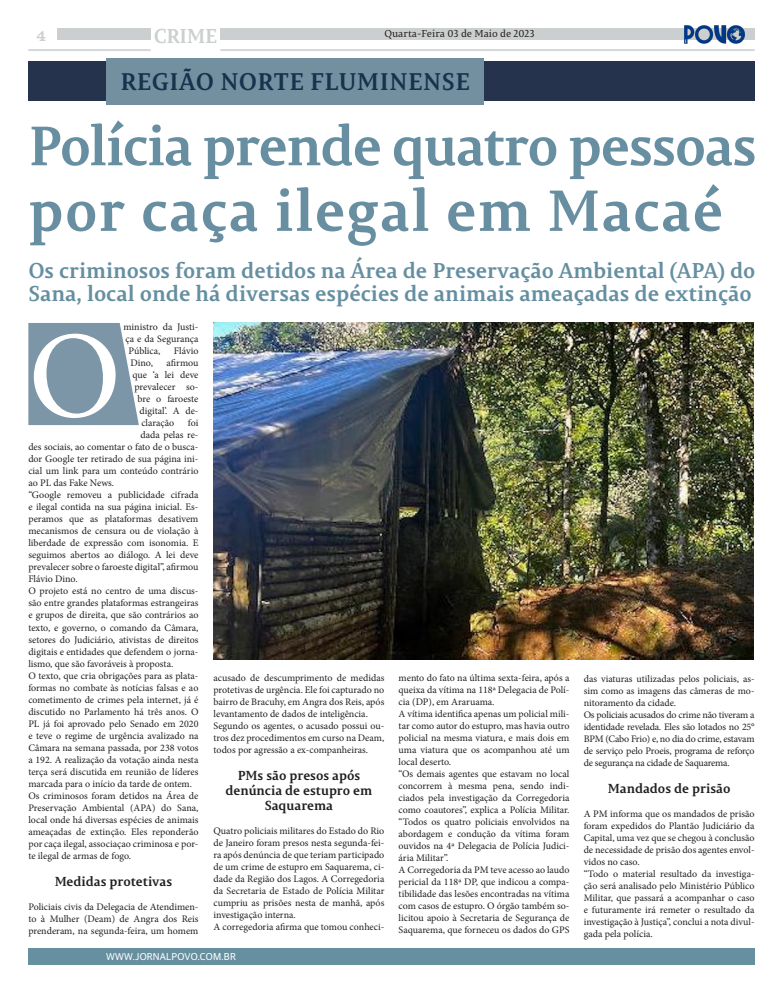
<style>
.page{position:relative;width:783px;height:993px;background:#fff}
.page>*{position:absolute;margin:0;border:0;box-sizing:border-box;transform-origin:0 0}
.t1{font:124px "Minion Pro";color:#fff}
.t2{font:700 57.5px "Permian Serif Typeface";letter-spacing:.02em;color:#678fa1}
.t3{font:700 55.1px "Permian Serif Typeface";letter-spacing:-.025em;color:#678fa1}
.t4{font:700 24px "Permian Serif Typeface";letter-spacing:.02em;color:#18324d}
.t5{font:700 21.3px/23.5px "Permian Serif Typeface";color:#658fa1}
.t6{font:700 20px "Permian Serif Typeface";letter-spacing:-.02em;color:#cccfcf}
.t7{font:16px "Clarendon BT";color:#cccfcf}
.t8{font:700 13px "Permian Serif Typeface";color:#231f20}
.t9{font:10px/12px "Minion Pro";color:#231f20;text-align:justify}
.t10{font:10px "Permian Serif Typeface";color:#231f20}
.t11{font:10px "Guardian Sans";letter-spacing:.02em;color:#fff}
</style>
<div class="page">
<div style="left:28px;top:947px;width:726px;height:17px;background:#668fa0"></div>
<div style="left:220px;top:28px;width:534px;height:12px;background:#cccfcf"></div>
<div style="left:57px;top:28px;width:94px;height:12px;background:#cccfcf"></div>
<hr style="left:28px;top:49px;width:123px;height:2px;background:#cccfcf">
<hr style="left:220px;top:49px;width:534px;height:2px;background:#cccfcf">
<div style="left:28px;top:61px;width:726px;height:40px;background:#25334d"></div>
<div style="left:106px;top:58px;width:378px;height:46px;background:#7390a0"></div>
<svg style="left:28px;top:323px;width:111px;height:102px"></svg>
<img style="left:213px;top:323px;width:540px;height:336px">
<img style="left:684px;top:25px;width:61px;height:19px">
<h3 class="t6" style="left:154px;top:20px;width:65px">CRIME</h3>
<p class="t4" style="left:120px;top:62px;width:351px">REGIÃO NORTE FLUMINENSE</p>
<p class="t3" style="left:28px;top:100px;width:729px">Polícia prende quatro pessoas</p>
<p class="t2" style="left:28px;top:162px;width:696px">por caça ilegal em Macaé</p>
<p class="t5" style="left:28px;top:257px;width:728px">Os criminosos foram detidos na Área de Preservação Ambiental (APA) do<br>Sana, local onde há diversas espécies de animais ameaçadas de extinção</p>
<p class="t1" style="left:28px;top:293px;width:94px">O</p>
<h3 class="t7" style="left:36px;top:25px;width:11px">4</h3>
<p class="t10" style="left:384px;top:26px;width:151px">Quarta-Feira 03 de Maio de 2023</p>
<p class="t9" style="left:123px;top:321px;width:77px">ministro da Justi-</p>
<p class="t9" style="left:125px;top:333px;width:75px">ça e da Segurança</p>
<p class="t9" style="left:128px;top:345px;width:34px">Pública,</p>
<p class="t9" style="left:174px;top:345px;width:26px">Flávio</p>
<p class="t9" style="left:130px;top:357px;width:24px">Dino,</p>
<p class="t9" style="left:166px;top:357px;width:33px">afirmou</p>
<p class="t9" style="left:132px;top:369px;width:67px">que ‘a lei deve</p>
<p class="t9" style="left:134px;top:381px;width:66px">prevalecer so-</p>
<p class="t9" style="left:137px;top:393px;width:63px">bre o faroeste</p>
<p class="t9" style="left:139px;top:405px;width:61px">digital’. A de-</p>
<p class="t9" style="left:141px;top:417px;width:34px">claração</p>
<p class="t9" style="left:188px;top:417px;width:12px">foi</p>
<p class="t9" style="left:140px;top:429px;width:60px">dada pelas re-</p>
<p class="t9" style="left:28px;top:441px;width:172px">des sociais, ao comentar o fato de o busca-</p>
<p class="t9" style="left:28px;top:453px;width:172px">dor Google ter retirado de sua página ini-</p>
<p class="t9" style="left:28px;top:465px;width:171px">cial um link para um conteúdo contrário</p>
<p class="t9" style="left:28px;top:477px;width:87px">ao PL das Fake News.</p>
<p class="t9" style="left:28px;top:489px;width:172px">“Google removeu a publicidade cifrada e ilegal contida na sua página inicial. Es&shy;peramos que as plataformas desativem mecanismos de censura ou de violação à liberdade de expressão com isonomia. E seguimos abertos ao diálogo. A lei deve prevalecer sobre o faroeste digital”, afirmou Flávio Dino.</p>
<p class="t9" style="left:28px;top:585px;width:172px">O projeto está no centro de uma discus&shy;são entre grandes plataformas estrangeiras e grupos de direita, que são contrários ao texto, e governo, o comando da Câmara, setores do Judiciário, ativistas de direitos digitais e entidades que defendem o jorna&shy;lismo, que são favoráveis à proposta.</p>
<p class="t9" style="left:28px;top:669px;width:172px">O texto, que cria obrigações para as plata&shy;formas no combate às notícias falsas e ao cometimento de crimes pela internet, já é discutido no Parlamento há três anos. O PL já foi aprovado pelo Senado em 2020 e teve o regime de urgência avalizado na Câmara na semana passada, por 238 votos a 192. A realização da votação ainda nesta terça será discutida em reunião de líderes marcada para o início da tarde de ontem.</p>
<p class="t9" style="left:28px;top:789px;width:172px">Os criminosos foram detidos na Área de Preservação Ambiental (APA) do Sana, local onde há diversas espécies de animais ameaçadas de extinção. Eles reponderão por caça ilegal, associaçao criminosa e por&shy;te ilegal de armas de fogo.</p>
<p class="t8" style="left:55px;top:869px;width:119px">Medidas protetivas</p>
<p class="t9" style="left:28px;top:900px;width:172px">Policiais civis da Delegacia de Atendimen&shy;to à Mulher (Deam) de Angra dos Reis prenderam, na segunda-feira, um homem</p>
<p class="t9" style="left:213px;top:671px;width:172px">acusado de descumprimento de medidas protetivas de urgência. Ele foi capturado no bairro de Bracuhy, em Angra dos Reis, após levantamento de dados de inteligência.</p>
<p class="t9" style="left:213px;top:719px;width:172px">Segundo os agentes, o acusado possui ou&shy;tros dez procedimentos em curso na Deam, todos por agressão a ex-companheiras.</p>
<p class="t8" style="left:237px;top:764px;width:124px">PMs são presos após</p>
<p class="t8" style="left:225px;top:779px;width:148px">denúncia de estupro em</p>
<p class="t8" style="left:265px;top:794px;width:70px">Saquarema</p>
<p class="t9" style="left:213px;top:824px;width:172px">Quatro policiais militares do Estado do Rio de Janeiro foram presos nesta segunda-fei&shy;ra após denúncia de que teriam participado de um crime de estupro em Saquarema, ci&shy;dade da Região dos Lagos. A Corregedoria da Secretaria de Estado de Polícia Militar cumpriu as prisões nesta de manhã, após investigação interna.</p>
<p class="t9" style="left:213px;top:920px;width:172px">A corregedoria afirma que tomou conheci-</p>
<p class="t9" style="left:398px;top:671px;width:172px">mento do fato na última sexta-feira, após a queixa da vítima na 118ª Delegacia de Polí&shy;cia (DP), em Araruama.</p>
<p class="t9" style="left:398px;top:707px;width:172px">A vítima identifica apenas um policial mili&shy;tar como autor do estupro, mas havia outro policial na mesma viatura, e mais dois em uma viatura que os acompanhou até um local deserto.</p>
<p class="t9" style="left:398px;top:767px;width:172px">“Os demais agentes que estavam no local concorrem à mesma pena, sendo indi&shy;ciados pela investigação da Corregedoria como coautores”, explica a Polícia Militar. “Todos os quatro policiais envolvidos na abordagem e condução da vítima foram ouvidos na 4ª Delegacia de Polícia Judici&shy;ária Militar”.</p>
<p class="t9" style="left:398px;top:863px;width:172px">A Corregedoria da PM teve acesso ao laudo pericial da 118ª DP, que indicou a compa&shy;tibilidade das lesões encontradas na vítima com casos de estupro. O órgão também so&shy;licitou apoio à Secretaria de Segurança de Saquarema, que forneceu os dados do GPS</p>
<p class="t9" style="left:583px;top:672px;width:172px">das viaturas utilizadas pelos policiais, as&shy;sim como as imagens das câmeras de mo&shy;nitoramento da cidade.</p>
<p class="t9" style="left:583px;top:708px;width:172px">Os policiais acusados do crime não tiveram a identidade revelada. Eles são lotados no 25° BPM (Cabo Frio) e, no dia do crime, estavam de serviço pelo Proeis, programa de reforço de segurança na cidade de Saquarema.</p>
<p class="t8" style="left:607px;top:776px;width:124px">Mandados de prisão</p>
<p class="t9" style="left:583px;top:807px;width:172px">A PM informa que os mandados de prisão foram expedidos do Plantão Judiciário da Capital, uma vez que se chegou à conclusão de necessidade de prisão dos agentes envol&shy;vidos no caso.</p>
<p class="t9" style="left:583px;top:867px;width:172px">“Todo o material resultado da investiga&shy;ção será analisado pelo Ministério Público Militar, que passará a acompanhar o caso e futuramente irá remeter o resultado da investigação à Justiça”, conclui a nota divul&shy;gada pela polícia.</p>
<p class="t11" style="left:106px;top:949px;width:131px">WWW.JORNALPOVO.COM.BR</p>
</div>
